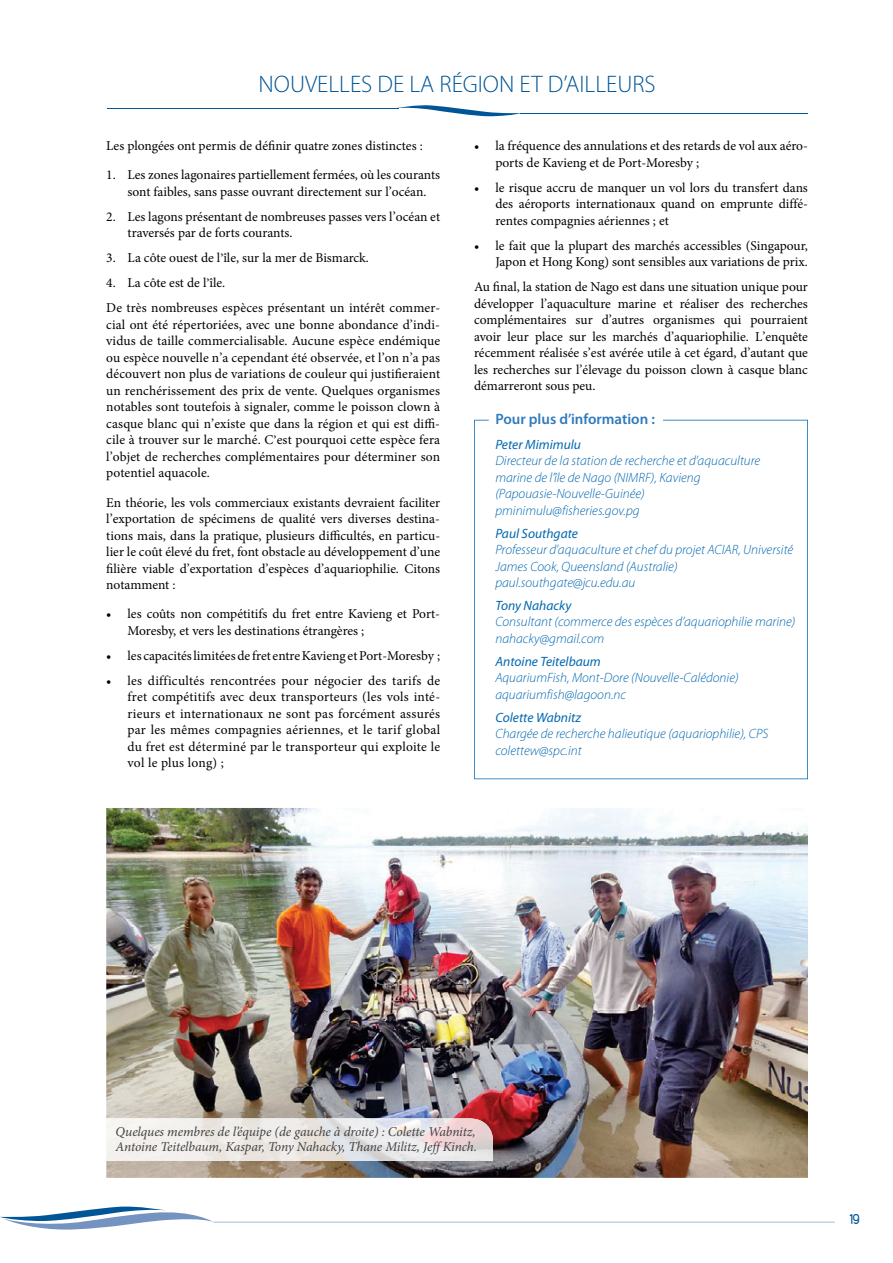
<style>
.page{position:relative;width:893px;height:1263px;background:#fff}
.page>*{position:absolute;margin:0;border:0;box-sizing:border-box;transform-origin:0 0}
.t1{font:300 24px "Myriad Pro";color:#005596}
.t2{font:600 15px "Myriad Pro";color:#2f7abc}
.t3{font:15px "Duepuntozero";color:#005596}
.t4{font:13.5px/16.5px "Minion Pro";color:#000;text-align:justify}
.t5{font:italic 300 13.5px/16.5px "Myriad Pro";color:#0067b1}
.t6{font:italic 13.5px/15px "Minion Pro";letter-spacing:-.01em;color:#414042}
.t7{font:italic 13.5px "Myriad Pro";color:#0067b1}
</style>
<div class="page">
<svg style="left:0;top:1206px;width:835px;height:24px"></svg>
<hr style="left:520px;top:113px;width:288px;height:1px;background:#005596">
<hr style="left:107px;top:108px;width:291px;height:1px;background:#005596">
<svg style="left:396px;top:105px;width:124px;height:11px"></svg>
<img style="left:106px;top:808px;width:702px;height:370px">
<img style="left:106px;top:1118px;width:387px;height:43px">
<svg style="left:474px;top:420px;width:334px;height:359px"></svg>
<h1 class="t1" style="left:259px;top:75px;width:398px">NOUVELLES DE LA RÉGION ET D’AILLEURS</h1>
<p class="t4" style="left:106px;top:139px;width:318px">Les plongées ont permis de définir quatre zones distinctes :</p>
<p class="t4" style="left:106px;top:168px;width:335px;text-align:center">1. Les zones lagonaires partiellement fermées, où les courants sont faibles, sans passe ouvrant directement sur l’océan.</p>
<p class="t4" style="left:128px;top:210px;width:314px;text-indent:-21px">2. Les lagons présentant de nombreuses passes vers l’océan et traversés par de forts courants.</p>
<p class="t4" style="left:106px;top:251px;width:264px">3. La côte ouest de l’île, sur la mer de Bismarck.</p>
<p class="t4" style="left:106px;top:272px;width:335px;line-height:25px">4. La côte est de l’île.<br>De très nombreuses espèces présentant un intérêt commer-</p>
<p class="t4" style="left:106px;top:318px;width:335px">cial ont été répertoriées, avec une bonne abondance d’indi&shy;vidus de taille commercialisable. Aucune espèce endémique ou espèce nouvelle n’a cependant été observée, et l’on n’a pas découvert non plus de variations de couleur qui justifieraient un renchérissement des prix de vente. Quelques organismes notables sont toutefois à signaler, comme le poisson clown à casque blanc qui n’existe que dans la région et qui est diffi&shy;cile à trouver sur le marché. C’est pourquoi cette espèce fera l’objet de recherches complémentaires pour déterminer son potentiel aquacole.</p>
<p class="t4" style="left:106px;top:495px;width:335px">En théorie, les vols commerciaux existants devraient faciliter l’exportation de spécimens de qualité vers diverses destina&shy;tions mais, dans la pratique, plusieurs difficultés, en particu&shy;lier le coût élevé du fret, font obstacle au développement d’une filière viable d’exportation d’espèces d’aquariophilie. Citons notamment :</p>
<p class="t4" style="left:128px;top:607px;width:314px;text-indent:-21px">• les coûts non compétitifs du fret entre Kavieng et Port-<br>Moresby, et vers les destinations étrangères ;</p>
<p class="t4" style="left:106px;top:649px;width:335px">• les capacités limitées de fret entre Kavieng et Port-Moresby ;</p>
<p class="t4" style="left:128px;top:674px;width:314px;text-indent:-21px">• les difficultés rencontrées pour négocier des tarifs de fret compétitifs avec deux transporteurs (les vols inté&shy;rieurs et internationaux ne sont pas forcément assurés par les mêmes compagnies aériennes, et le tarif global du fret est déterminé par le transporteur qui exploite le vol le plus long) ;</p>
<p class="t4" style="left:495px;top:139px;width:314px;text-indent:-21px">• la fréquence des annulations et des retards de vol aux aéro&shy;ports de Kavieng et de Port-Moresby ;</p>
<p class="t4" style="left:495px;top:180px;width:314px;text-indent:-21px">• le risque accru de manquer un vol lors du transfert dans des aéroports internationaux quand on emprunte diffé&shy;rentes compagnies aériennes ; et</p>
<p class="t4" style="left:474px;top:238px;width:335px;text-align:right">• le fait que la plupart des marchés accessibles (Singapour,<br>Japon et Hong Kong) sont sensibles aux variations de prix.</p>
<p class="t4" style="left:474px;top:280px;width:335px">Au final, la station de Nago est dans une situation unique pour développer l’aquaculture marine et réaliser des recherches complémentaires sur d’autres organismes qui pourraient avoir leur place sur les marchés d’aquariophilie. L’enquête récemment réalisée s’est avérée utile à cet égard, d’autant que les recherches sur l’élevage du poisson clown à casque blanc démarreront sous peu.</p>
<p class="t2" style="left:495px;top:413px;width:161px">Pour plus d’information :</p>
<p class="t7" style="left:495px;top:439px;width:87px">Peter Mimimulu</p>
<p class="t5" style="left:495px;top:454px;width:266px">Directeur de la station de recherche et d’aquaculture marine de l’île de Nago (NIMRF), Kavieng (Papouasie-Nouvelle-Guinée) pminimulu@fisheries.gov.pg</p>
<p class="t7" style="left:495px;top:528px;width:84px">Paul Southgate</p>
<p class="t5" style="left:495px;top:543px;width:299px">Professeur d’aquaculture et chef du projet ACIAR, Université<br>James Cook, Queensland (Australie) paul.southgate@jcu.edu.au</p>
<p class="t7" style="left:495px;top:600px;width:77px">Tony Nahacky</p>
<p class="t5" style="left:495px;top:615px;width:301px">Consultant (commerce des espèces d’aquariophilie marine) nahacky@gmail.com</p>
<p class="t7" style="left:495px;top:656px;width:107px">Antoine Teitelbaum</p>
<p class="t5" style="left:495px;top:671px;width:245px">AquariumFish, Mont-Dore (Nouvelle-Calédonie) aquariumfish@lagoon.nc</p>
<p class="t7" style="left:495px;top:712px;width:87px">Colette Wabnitz</p>
<p class="t5" style="left:495px;top:727px;width:274px">Chargée de recherche halieutique (aquariophilie), CPS colettew@spc.int</p>
<p class="t6" style="left:116px;top:1125px;width:363px">Quelques membres de l’équipe (de gauche à droite) : Colette Wabnitz,<br>Antoine Teitelbaum, Kaspar, Tony Nahacky, Thane Militz, Jeff Kinch.</p>
<p class="t3" style="left:850px;top:1211px;width:12px">19</p>
</div>
